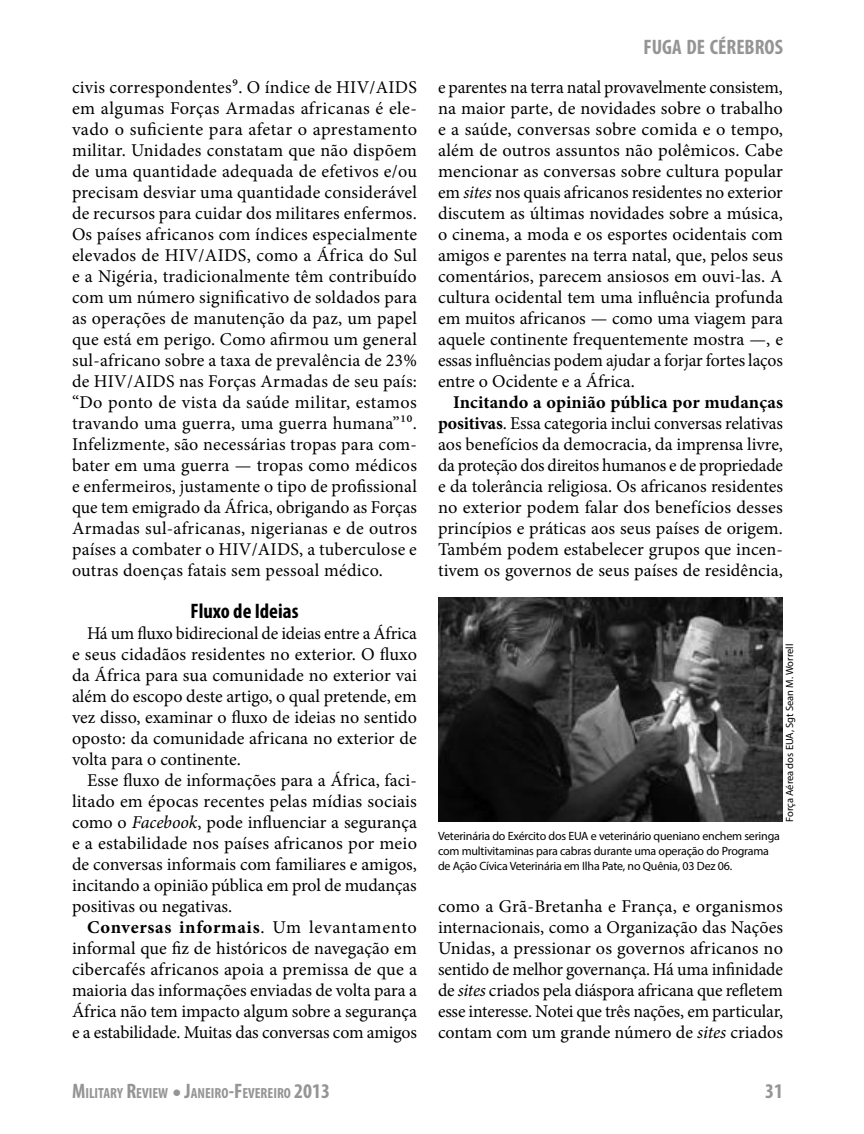
<style>
.page{position:relative;width:864px;height:1134px;background:#fff}
.page>*{position:absolute;margin:0;border:0;box-sizing:border-box;transform-origin:0 0}
.t1{font:700 condensed 21px "Myriad Pro";color:#959595}
.t2{font:700 condensed 21px "Myriad Pro";color:#000}
.t3{font:700 condensed 21px "Myriad Pro";color:#959595}
.t4{font:18px/21px "Minion Pro";letter-spacing:.005em;color:#000;text-align:justify}
.t5{font:700 condensed 14.7px "Myriad Pro";color:#959595}
.t6{font:12px/15px "Myriad Pro";letter-spacing:-.015em;color:#000}
.t7{font:10.5px "Myriad Pro";color:#000}
.s1{font-style:italic}
.s2{font-weight:700}
.s3{font-size:21px}
.s4{font-weight:400;font-stretch:normal;font-size:31.5px}
</style>
<div class="page">
<img style="left:438px;top:597px;width:345px;height:225px">
<p class="t4" style="left:72px;top:77px;width:347px;text-align:left">civis correspondentes9. O índice de HIV/AIDS<br>em algumas Forças Armadas africanas é ele&shy;vado o suficiente para afetar o aprestamento militar. Unidades constatam que não dispõem de uma quantidade adequada de efetivos e/ou precisam desviar uma quantidade considerável de recursos para cuidar dos militares enfermos.<br>Os países africanos com índices especialmente elevados de HIV/AIDS</p>
<p class="t4" style="left:72px;top:245px;width:347px;text-indent:175px">, como a África do Sul e a Nigéria, tradicionalmente têm contribuído com um número significativo de soldados para as operações de manutenção da paz, um papel que está em perigo. Como afirmou um general sul-africano sobre a taxa de prevalência de 23% de HIV/AIDS</p>
<p class="t4" style="left:72px;top:371px;width:347px;text-indent:107px">nas Forças Armadas de seu país: “Do ponto de vista da saúde militar, estamos travando uma guerra, uma guerra humana”10.<br>Infelizmente, são necessárias tropas para com&shy;bater em uma guerra — tropas como médicos e enfermeiros, justamente o tipo de profissional que tem emigrado da África, obrigando as Forças Armadas sul-africanas, nigerianas e de outros países a combater o HIV/AIDS</p>
<p class="t4" style="left:72px;top:539px;width:346px;text-indent:227px">, a tuberculose e outras doenças fatais sem pessoal médico.</p>
<p class="t2" style="left:191px;top:598px;width:109px">Fluxo de Ideias</p>
<p class="t4" style="left:72px;top:623px;width:347px;text-indent:15px">Há um fluxo bidirecional de ideias entre a África e seus cidadãos residentes no exterior. O fluxo da África para sua comunidade no exterior vai além do escopo deste artigo, o qual pretende, em vez disso, examinar o fluxo de ideias no sentido oposto: da comunidade africana no exterior de volta para o continente.</p>
<p class="t4" style="left:72px;top:770px;width:347px;text-indent:15px">Esse fluxo de informações para a África, faci&shy;litado em épocas recentes pelas mídias sociais como o <span class="s1">Facebook</span>, pode influenciar a segurança e a estabilidade nos países africanos por meio de conversas informais com familiares e amigos, incitando a opinião pública em prol de mudanças positivas ou negativas.</p>
<p class="t4" style="left:72px;top:917px;width:347px;text-indent:15px"><span class="s2">Conversas informais</span>. Um levantamento informal que fiz de históricos de navegação em cibercafés africanos apoia a premissa de que a maioria das informações enviadas de volta para a África não tem impacto algum sobre a segurança e a estabilidade. Muitas das conversas com amigos</p>
<p class="t1" style="left:644px;top:34px;width:141px">FUGA DE CÉREBROS</p>
<p class="t4" style="left:438px;top:77px;width:347px">e parentes na terra natal provavelmente consistem, na maior parte, de novidades sobre o trabalho e a saúde, conversas sobre comida e o tempo, além de outros assuntos não polêmicos. Cabe mencionar as conversas sobre cultura popular em <span class="s1">sites</span> nos quais africanos residentes no exterior discutem as últimas novidades sobre a música, o cinema, a moda e os esportes ocidentais com amigos e parentes na terra natal, que, pelos seus comentários, parecem ansiosos em ouvi-las. A cultura ocidental tem uma influência profunda em muitos africanos — como uma viagem para aquele continente frequentemente mostra —, e essas influências podem ajudar a forjar fortes laços entre o Ocidente e a África.</p>
<p class="t4" style="left:438px;top:392px;width:347px;text-indent:15px"><span class="s2">Incitando a opinião pública por mudanças positivas</span>. Essa categoria inclui conversas relativas aos benefícios da democracia, da imprensa livre, da proteção dos direitos humanos e de propriedade e da tolerância religiosa. Os africanos residentes no exterior podem falar dos benefícios desses princípios e práticas aos seus países de origem.<br>Também podem estabelecer grupos que incen&shy;tivem os governos de seus países de residência,</p>
<p class="t7" style="left:783px;top:822px;width:179px;rotate:-90deg">Força Aérea dos EUA, Sgt Sean M. Worrell</p>
<p class="t6" style="left:438px;top:828px;width:343px">Veterinária do Exército dos EUA e veterinário queniano enchem seringa com multivitaminas para cabras durante uma operação do Programa de Ação Cívica Veterinária em Ilha Pate, no Quênia, 03 Dez 06.</p>
<p class="t4" style="left:438px;top:896px;width:347px">como a Grã-Bretanha e França, e organismos internacionais, como a Organização das Nações Unidas, a pressionar os governos africanos no sentido de melhor governança. Há uma infinidade de <span class="s1">sites</span> criados pela diáspora africana que refletem esse interesse. Notei que três nações, em particular, contam com um grande número de <span class="s1">sites</span> criados</p>
<p class="t5" style="left:72px;top:1084px;width:260px"><span class="s3">M</span>ILITARY <span class="s3">R</span>EVIEW <span class="s4">•</span> <span class="s3">J</span>ANEIRO<span class="s3">-F</span>EVEREIRO <span class="s3">2013</span></p>
<p class="t3" style="left:765px;top:1078px;width:19px">31</p>
</div>
